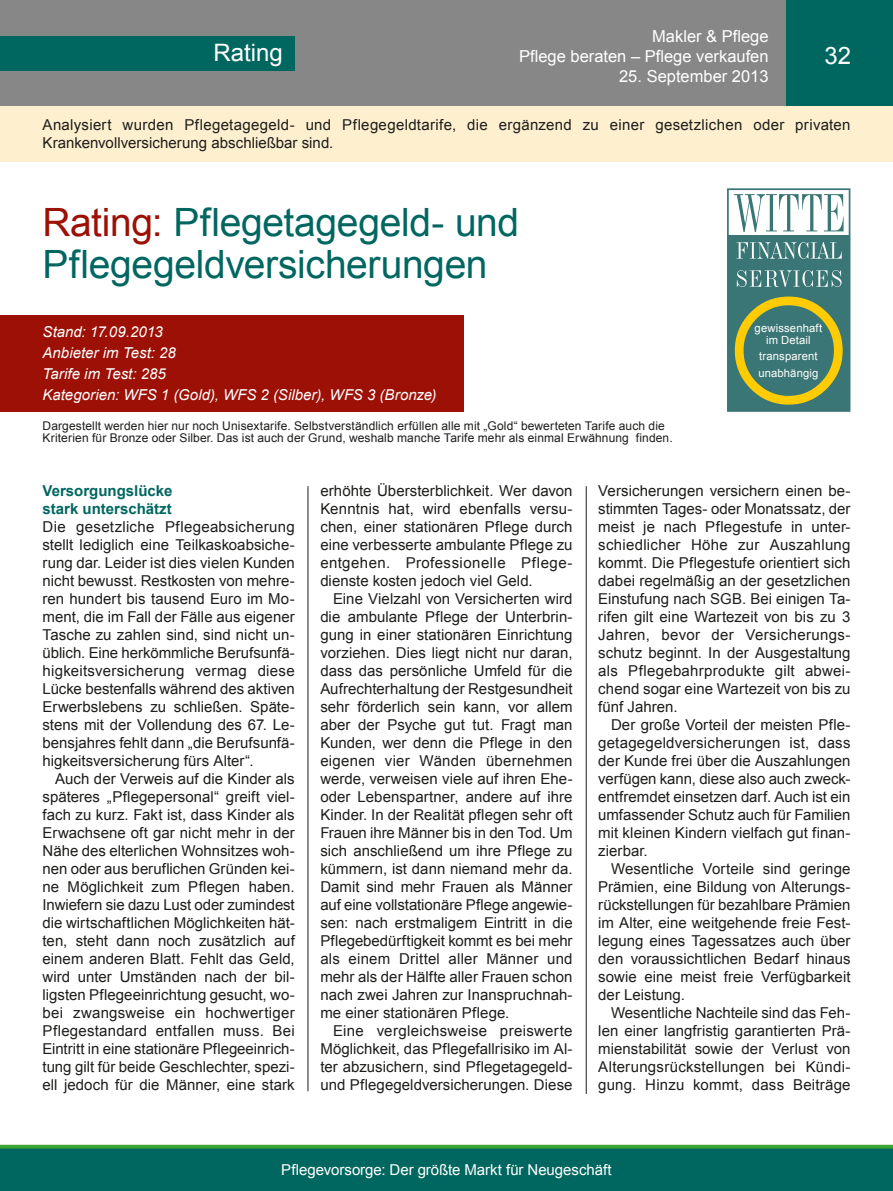
<style>
.page{position:relative;width:893px;height:1191px;background:#fff}
.page>*{position:absolute;margin:0;border:0;box-sizing:border-box;transform-origin:0 0}
.t1{font:39px/42px "Arial";letter-spacing:-.01em;color:#006760}
.t2{font:24px "Arial";color:#fff}
.t3{font:16.5px/19.8px "Arial";color:#fff;text-align:right}
.t4{font:15px/18px "Arial";letter-spacing:.005em;color:#1d1d1b;text-align:justify}
.t5{font:italic 15px/21px "Arial";color:#fff}
.t6{font:15px "Arial";color:#fff}
.t7{font:700 15px/18px "Arial";color:#006760}
.t8{font:12px/12px "Arial";letter-spacing:.01em;color:#1d1d1b}
.t9{font:11.25px/12px "Arial";letter-spacing:.01em;color:#fff;text-align:center}
.s1{color:#9c1006}
</style>
<div class="page">
<div style="left:0;top:1148px;width:893px;height:43px;background:#006760"></div>
<svg style="left:0;top:1144px;width:893px;height:4px;background:#64b65c"></svg>
<div style="left:0;top:315px;width:463px;height:96px;background:#9c1006"></div>
<div style="left:0;top:0;width:893px;height:106px;background:#878787"></div>
<div style="left:0;top:36px;width:295px;height:34px;background:#006760"></div>
<div style="left:787px;top:0;width:106px;height:106px;background:#006760"></div>
<hr style="left:308px;top:486px;width:1px;height:605px;background:#1d1d1b">
<hr style="left:586px;top:486px;width:1px;height:608px;background:#1d1d1b">
<div style="left:0;top:106px;width:893px;height:56px;background:#feefce"></div>
<div style="left:728px;top:236px;width:122px;height:175px;background:#3a7675"></div>
<svg style="left:736px;top:242px;width:106px;height:45px"></svg>
<svg style="left:734px;top:194px;width:110px;height:38px"></svg>
<svg style="left:735px;top:296px;width:108px;height:108px"></svg>
<div style="left:727px;top:188px;width:123px;height:224px;border:2px solid #3a7675"></div>
<p class="t3" style="left:519px;top:27px;width:251px">Makler &amp; Pflege<br>Pflege beraten – Pflege verkaufen</p>
<p class="t3" style="left:619px;top:66px;width:151px">25. September 2013</p>
<h2 class="t2" style="left:213px;top:37px;width:71px">Rating</h2>
<h2 class="t2" style="left:824px;top:40px;width:28px">32</h2>
<p class="t4" style="left:43px;top:116px;width:809px">Analysiert wurden Pflegetagegeld- und Pflegegeldtarife, die ergänzend zu einer gesetzlichen oder privaten<br>Krankenvollversicherung abschließbar sind.</p>
<h1 class="t1" style="left:43px;top:202px;width:478px"><span class="s1">Rating:</span> Pflegetagegeld- und<br>Pflegegeldversicherungen</h1>
<p class="t5" style="left:43px;top:321px;width:396px">Stand: 17.09.2013<br>Anbieter im Test: 28<br>Tarife im Test: 285<br>Kategorien: WFS 1 (Gold), WFS 2 (Silber), WFS 3 (Bronze)</p>
<p class="t8" style="left:43px;top:420px;width:632px">Dargestellt werden hier nur noch Unisextarife. Selbstverständlich erfüllen alle mit „Gold“ bewerteten Tarife auch die<br>Kriterien für Bronze oder Silber. Das ist auch der Grund, weshalb manche Tarife mehr als einmal Erwähnung finden.</p>
<p class="t9" style="left:755px;top:322px;width:69px">gewissenhaft im Detail</p>
<p class="t9" style="left:758px;top:348px;width:62px;line-height:16.2px;text-align:left">transparent unabhängig</p>
<p class="t7" style="left:43px;top:482px;width:132px">Versorgungslücke stark unterschätzt</p>
<p class="t4" style="left:43px;top:518px;width:254px">Die gesetzliche Pflegeabsicherung stellt lediglich eine Teilkaskoabsiche&shy;rung dar. Leider ist dies vielen Kunden nicht bewusst. Restkosten von mehre&shy;ren hundert bis tausend Euro im Mo&shy;ment, die im Fall der Fälle aus eigener Tasche zu zahlen sind, sind nicht un&shy;üblich. Eine herkömmliche Berufsunfä&shy;higkeitsversicherung vermag diese Lücke bestenfalls während des aktiven Erwerbslebens zu schließen. Späte&shy;stens mit der Vollendung des 67. Le&shy;bensjahres fehlt dann „die Berufsunfä&shy;higkeitsversicherung fürs Alter“.</p>
<p class="t4" style="left:43px;top:770px;width:254px;text-indent:13px">Auch der Verweis auf die Kinder als späteres „Pflegepersonal“ greift viel&shy;fach zu kurz. Fakt ist, dass Kinder als Erwachsene oft gar nicht mehr in der Nähe des elterlichen Wohnsitzes woh&shy;nen oder aus beruflichen Gründen kei&shy;ne Möglichkeit zum Pflegen haben.<br>Inwiefern sie dazu Lust oder zumindest die wirtschaftlichen Möglichkeiten hät&shy;ten, steht dann noch zusätzlich auf einem anderen Blatt. Fehlt das Geld, wird unter Umständen nach der bil&shy;ligsten Pflegeeinrichtung gesucht, wo&shy;bei zwangsweise ein hochwertiger Pflegestandard entfallen muss. Bei Eintritt in eine stationäre Pflegeeinrich&shy;tung gilt für beide Geschlechter, spezi&shy;ell jedoch für die Männer, eine stark</p>
<p class="t4" style="left:320px;top:482px;width:254px">erhöhte Übersterblichkeit. Wer davon Kenntnis hat, wird ebenfalls versu&shy;chen, einer stationären Pflege durch eine verbesserte ambulante Pflege zu entgehen. Professionelle Pflege&shy;dienste kosten jedoch viel Geld.</p>
<p class="t4" style="left:320px;top:590px;width:254px;text-indent:13px">Eine Vielzahl von Versicherten wird die ambulante Pflege der Unterbrin&shy;gung in einer stationären Einrichtung vorziehen. Dies liegt nicht nur daran, dass das persönliche Umfeld für die Aufrechterhaltung der Restgesundheit sehr förderlich sein kann, vor allem aber der Psyche gut tut. Fragt man Kunden, wer denn die Pflege in den eigenen vier Wänden übernehmen werde, verweisen viele auf ihren Ehe&shy;oder Lebenspartner, andere auf ihre Kinder. In der Realität pflegen sehr oft Frauen ihre Männer bis in den Tod. Um sich anschließend um ihre Pflege zu kümmern, ist dann niemand mehr da.<br>Damit sind mehr Frauen als Männer auf eine vollstationäre Pflege angewie&shy;sen: nach erstmaligem Eintritt in die Pflegebedürftigkeit kommt es bei mehr als einem Drittel aller Männer und mehr als der Hälfte aller Frauen schon nach zwei Jahren zur Inanspruchnah&shy;me einer stationären Pflege.</p>
<p class="t4" style="left:320px;top:1022px;width:254px;text-indent:13px">Eine vergleichsweise preiswerte Möglichkeit, das Pflegefallrisiko im Al&shy;ter abzusichern, sind Pflegetagegeld&shy;und Pflegegeldversicherungen. Diese</p>
<p class="t4" style="left:598px;top:482px;width:254px">Versicherungen versichern einen be&shy;stimmten Tages- oder Monatssatz, der meist je nach Pflegestufe in unter&shy;schiedlicher Höhe zur Auszahlung kommt. Die Pflegestufe orientiert sich dabei regelmäßig an der gesetzlichen Einstufung nach SGB. Bei einigen Ta&shy;rifen gilt eine Wartezeit von bis zu 3<br>Jahren, bevor der Versicherungs&shy;schutz beginnt. In der Ausgestaltung als Pflegebahrprodukte gilt abwei&shy;chend sogar eine Wartezeit von bis zu fünf Jahren.</p>
<p class="t4" style="left:598px;top:716px;width:254px;text-indent:13px">Der große Vorteil der meisten Pfle&shy;getagegeldversicherungen ist, dass der Kunde frei über die Auszahlungen verfügen kann, diese also auch zweck&shy;entfremdet einsetzen darf. Auch ist ein umfassender Schutz auch für Familien mit kleinen Kindern vielfach gut finan&shy;zierbar.</p>
<p class="t4" style="left:598px;top:860px;width:254px;text-indent:13px">Wesentliche Vorteile sind geringe Prämien, eine Bildung von Alterungs&shy;rückstellungen für bezahlbare Prämien im Alter, eine weitgehende freie Fest&shy;legung eines Tagessatzes auch über den voraussichtlichen Bedarf hinaus sowie eine meist freie Verfügbarkeit der Leistung.</p>
<p class="t4" style="left:598px;top:1004px;width:254px;text-indent:13px">Wesentliche Nachteile sind das Feh&shy;len einer langfristig garantierten Prä&shy;mienstabilität sowie der Verlust von Alterungsrückstellungen bei Kündi&shy;gung. Hinzu kommt, dass Beiträge</p>
<p class="t6" style="left:281px;top:1160px;width:332px">Pflegevorsorge: Der größte Markt für Neugeschäft</p>
</div>
